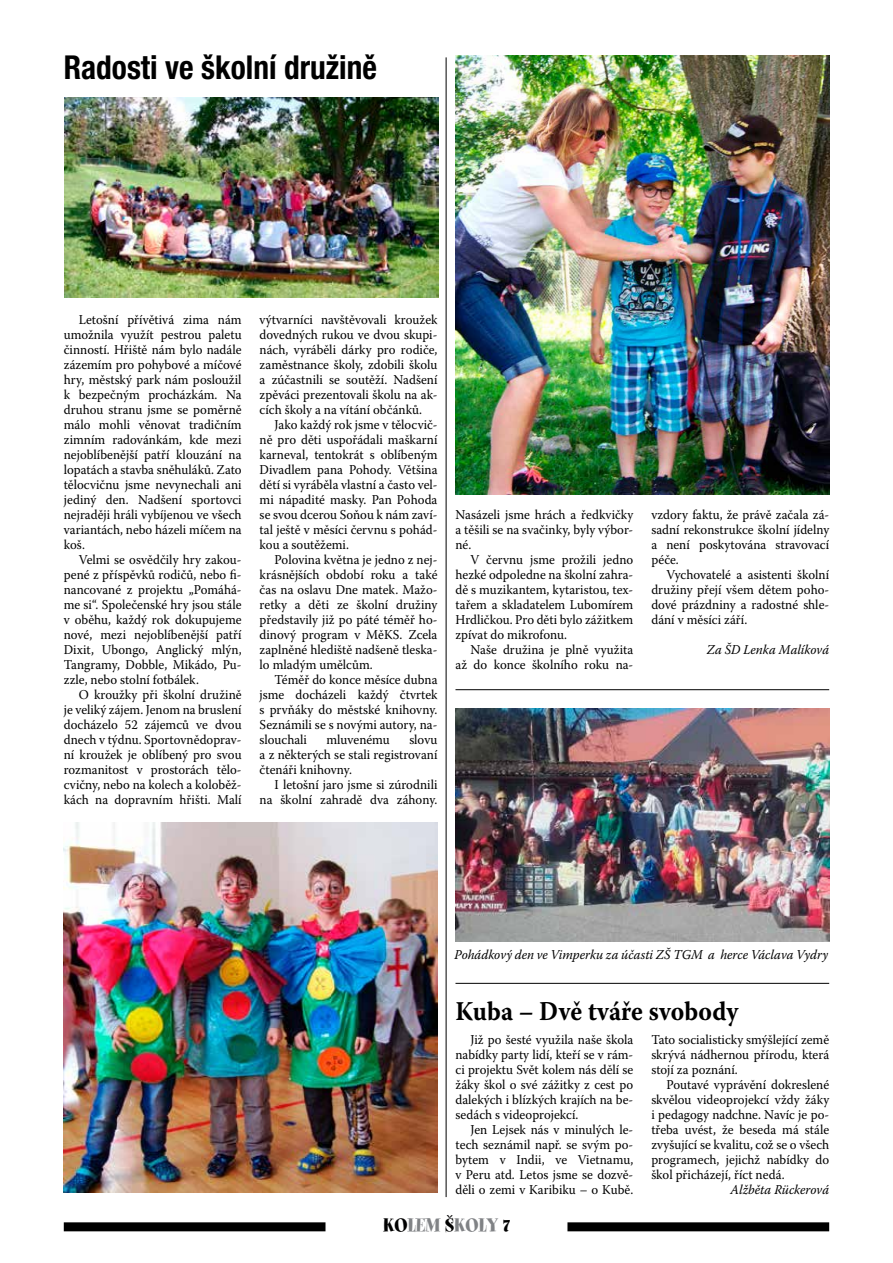
<style>
.page{position:relative;width:893px;height:1263px;background:#fff}
.page>*{position:absolute;margin:0;border:0;box-sizing:border-box;transform-origin:0 0}
.t1{font:700 condensed 33px "Helvetica Neue LT Pro";color:#000;scale:.95 1}
.t2{font:700 27px "Warnock Pro";letter-spacing:.005em;color:#000;scale:.91 1}
.t3{font:21px "Spumoni LP Std";color:#808285}
.t4{font:13.5px/15px "Warnock Pro";color:#000;text-align:justify;scale:.95 1}
.t5{font:italic 13.5px "Warnock Pro";color:#000;scale:.95 1}
.s1{color:#000}
</style>
<div class="page">
<div style="left:64px;top:1222px;width:765px;height:9px;background:#000"></div>
<div style="left:326px;top:1218px;width:241px;height:30px;background:#fff"></div>
<hr style="left:446px;top:57px;width:1px;height:1140px;background:#000">
<img style="left:64px;top:823px;width:374px;height:370px">
<img style="left:64px;top:98px;width:375px;height:200px">
<img style="left:455px;top:55px;width:375px;height:440px">
<img style="left:455px;top:709px;width:375px;height:233px">
<hr style="left:455px;top:689px;width:374px;height:1px;background:#000">
<hr style="left:455px;top:983px;width:374px;height:1px;background:#000">
<h1 class="t1" style="left:64px;top:47px;width:331px">Radosti ve školní družině</h1>
<p class="t4" style="left:64px;top:312px;width:189px;text-indent:15px">Letošní přívětivá zima nám umožnila využít pestrou paletu činností. Hřiště nám bylo nadále zázemím pro pohybové a míčové hry, městský park nám posloužil k bezpečným procházkám. Na druhou stranu jsme se poměrně málo mohli věnovat tradičním zimním radovánkám, kde mezi nejoblíbenější patří klouzání na lopatách a stavba sněhuláků. Zato tělocvičnu jsme nevynechali ani jediný den. Nadšení sportovci nejraději hráli vybíjenou ve všech variantách, nebo házeli míčem na koš.</p>
<p class="t4" style="left:64px;top:552px;width:189px;text-indent:15px">Velmi se osvědčily hry zakou&shy;pené z příspěvků rodičů, nebo fi&shy;nancované z projektu „Pomáhá&shy;me si“. Společenské hry jsou stále v oběhu, každý rok dokupujeme nové, mezi nejoblíbenější patří Dixit, Ubongo, Anglický mlýn, Tangramy, Dobble, Mikádo, Pu&shy;zzle, nebo stolní fotbálek.</p>
<p class="t4" style="left:64px;top:687px;width:189px;text-indent:15px">O kroužky při školní družině je veliký zájem. Jenom na bruslení docházelo 52 zájemců ve dvou dnech v týdnu. Sportovnědoprav&shy;ní kroužek je oblíbený pro svou rozmanitost v prostorách tělo&shy;cvičny, nebo na kolech a koloběž&shy;kách na dopravním hřišti. Malí</p>
<p class="t4" style="left:260px;top:312px;width:189px">výtvarníci navštěvovali kroužek dovedných rukou ve dvou skupi&shy;nách, vyráběli dárky pro rodiče, zaměstnance školy, zdobili školu a zúčastnili se soutěží. Nadšení zpěváci prezentovali školu na ak&shy;cích školy a na vítání občánků.</p>
<p class="t4" style="left:260px;top:417px;width:189px;text-indent:15px">Jako každý rok jsme v tělocvič&shy;ně pro děti uspořádali maškarní karneval, tentokrát s oblíbeným Divadlem pana Pohody. Většina dětí si vyráběla vlastní a často vel&shy;mi nápadité masky. Pan Pohoda se svou dcerou Soňou k nám zaví&shy;tal ještě v měsíci červnu s pohád&shy;kou a soutěžemi.</p>
<p class="t4" style="left:260px;top:552px;width:189px;text-indent:15px">Polovina května je jedno z nej&shy;krásnějších období roku a také čas na oslavu Dne matek. Mažo&shy;retky a děti ze školní družiny představily již po páté téměř ho&shy;dinový program v MěKS. Zcela zaplněné hlediště nadšeně tleska&shy;lo mladým umělcům.</p>
<p class="t4" style="left:260px;top:672px;width:189px;text-indent:15px">Téměř do konce měsíce dubna jsme docházeli každý čtvrtek s prvňáky do městské knihovny.<br>Seznámili se s novými autory, na&shy;slouchali</p>
<p class="t4" style="left:260px;top:732px;width:189px;text-indent:150px">slovu a z některých se stali registrovaní čtenáři knihovny.</p>
<p class="t4" style="left:260px;top:777px;width:189px;text-align:right">I letošní jaro jsme si zúrodnili na školní zahradě dva záhony.</p>
<p class="t4" style="left:326px;top:732px;width:68px">mluvenému</p>
<p class="t4" style="left:455px;top:507px;width:189px">Nasázeli jsme hrách a ředkvičky a těšili se na svačinky, byly výbor&shy;né.</p>
<p class="t4" style="left:455px;top:552px;width:189px;text-indent:15px">V červnu jsme prožili jedno hezké odpoledne na školní zahra&shy;dě s muzikantem, kytaristou, tex&shy;tařem a skladatelem Lubomírem Hrdličkou. Pro děti bylo zážitkem zpívat do mikrofonu.</p>
<p class="t4" style="left:455px;top:642px;width:189px;text-align:right">Naše družina je plně využita až do konce školního roku na-</p>
<p class="t4" style="left:651px;top:507px;width:189px">vzdory faktu, že právě začala zá&shy;sadní rekonstrukce školní jídelny a není poskytována stravovací péče.</p>
<p class="t4" style="left:651px;top:567px;width:189px;text-indent:15px">Vychovatelé a asistenti školní družiny přejí všem dětem poho&shy;dové prázdniny a radostné shle&shy;dání v měsíci září.</p>
<p class="t5" style="left:707px;top:641px;width:130px">Za ŠD Lenka Malíková</p>
<p class="t5" style="left:454px;top:946px;width:395px">Pohádkový den ve Vimperku za účasti ZŠ TGM a herce Václava Vydry</p>
<h2 class="t2" style="left:455px;top:995px;width:313px">Kuba – Dvě tváře svobody</h2>
<p class="t4" style="left:455px;top:1032px;width:189px;text-indent:15px">Již po šesté využila naše škola nabídky party lidí, kteří se v rám&shy;ci projektu Svět kolem nás dělí se žáky škol o své zážitky z cest po dalekých i blízkých krajích na be&shy;sedách s videoprojekcí.</p>
<p class="t4" style="left:455px;top:1122px;width:189px;text-indent:15px">Jen Lejsek nás v minulých le&shy;tech seznámil např. se svým po&shy;bytem v Indii, ve Vietnamu, v Peru atd. Letos jsme se dozvě&shy;děli o zemi v Karibiku – o Kubě.</p>
<p class="t4" style="left:651px;top:1032px;width:189px">Tato socialisticky smýšlející země skrývá nádhernou přírodu, která stojí za poznání.</p>
<p class="t4" style="left:651px;top:1077px;width:189px;text-indent:15px">Poutavé vyprávění dokreslené skvělou videoprojekcí vždy žáky i pedagogy nadchne. Navíc je po&shy;třeba uvést, že beseda má stále zvyšující se kvalitu, což se o všech programech, jejichž nabídky do škol přicházejí, říct nedá.</p>
<p class="t5" style="left:730px;top:1181px;width:105px">Alžběta Rückerová</p>
<h3 class="t3" style="left:383px;top:1214px;width:128px"><span class="s1">KO</span>LEM <span class="s1">Š</span>KOLY <span class="s1">7</span></h3>
</div>
